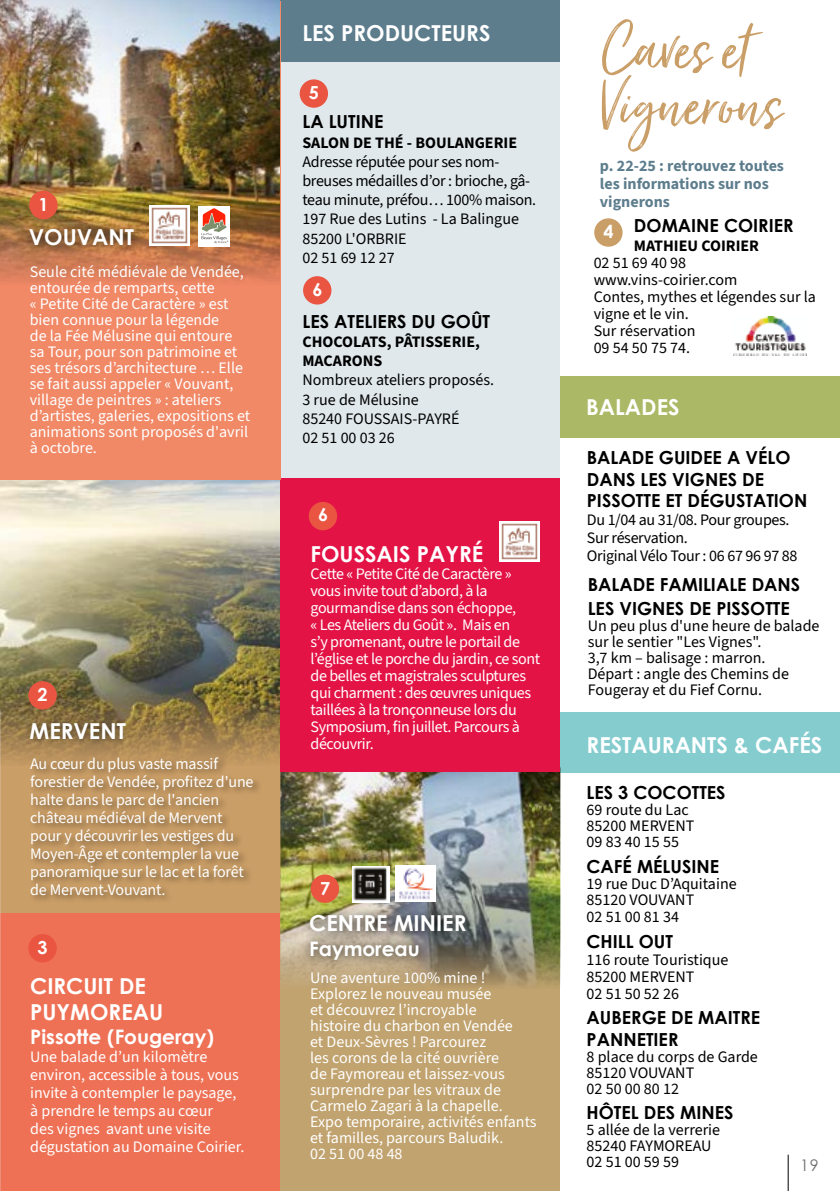
<style>
.page{position:relative;width:840px;height:1191px;background:#fff}
.page>*{position:absolute;margin:0;border:0;box-sizing:border-box;transform-origin:0 0}
.t1{font:78px/56px "Just Lovely";color:#ca9e67}
.t2{font:700 22px/26.4px "Century Gothic";color:#fff}
.t3{font:700 20px "Century Gothic";color:#fff}
.t4{font:700 18px/21.6px "Century Gothic";color:#000}
.t5{font:700 18px "Century Gothic";color:#fff}
.t6{font:16px/16px "Source Sans 3";letter-spacing:-.01em;color:#fff}
.t7{font:16px/16px "Source Sans 3";color:#000}
.t8{font:16px/19.2px "Source Sans 3";letter-spacing:-.02em;color:#000}
.t9{font:700 16px/19.2px "Source Sans 3";color:#000}
.t10{font:700 16px/18px "Source Sans 3";color:#5d7d8d}
.t11{font:16px "Century Gothic";color:#706f6f}
</style>
<div class="page">
<div style="left:0;top:772px;width:280px;height:419px;background:#ee7155"></div>
<div style="left:28px;top:934px;width:29px;height:28px;background:#ea5542;border-radius:50%"></div>
<div style="left:0;top:478px;width:280px;height:435px;background:#ca9e67"></div>
<img style="left:0;top:479px;width:280px;height:286px">
<div style="left:558px;top:376px;width:281px;height:61px;background:#abb865"></div>
<div style="left:276px;top:9px;width:283px;height:470px;background:#e0e8ec"></div>
<img style="left:0;top:768px;width:1px;height:423px">
<div style="left:279px;top:0;width:280px;height:61px;background:#5d7d8d"></div>
<div style="left:560px;top:712px;width:279px;height:60px;background:#85cccf"></div>
<svg style="left:0;top:772px;width:1px;height:19px"></svg>
<div style="left:299px;top:79px;width:29px;height:29px;background:#ea5542;border-radius:50%"></div>
<div style="left:280px;top:767px;width:280px;height:424px;background:#c1a36f"></div>
<img style="left:280px;top:772px;width:280px;height:214px">
<div style="left:310px;top:874px;width:29px;height:29px;background:#ea5542;border-radius:50%"></div>
<div style="left:301px;top:905px;width:174px;height:65px;background:#000;opacity:.75"></div>
<div style="left:25px;top:718px;width:107px;height:27px;background:#000;opacity:.45"></div>
<div style="left:280px;top:478px;width:280px;height:294px;background:#e41346"></div>
<div style="left:308px;top:502px;width:29px;height:28px;background:#ea5542;border-radius:50%"></div>
<div style="left:303px;top:276px;width:28px;height:28px;background:#ea5542;border-radius:50%"></div>
<div style="left:594px;top:218px;width:28px;height:29px;background:#ca9e67;border-radius:50%"></div>
<img style="left:733px;top:316px;width:73px;height:40px">
<img style="left:499px;top:522px;width:40px;height:39px">
<div style="left:395px;top:865px;width:40px;height:36px;background:#fff"></div>
<img style="left:399px;top:868px;width:34px;height:31px">
<img style="left:351px;top:865px;width:38px;height:37px">
<div style="left:29px;top:755px;width:234px;height:149px;background:#000;opacity:.4"></div>
<div style="left:28px;top:681px;width:29px;height:28px;background:#ea5542;border-radius:50%"></div>
<div style="left:0;top:1px;width:280px;height:478px;background:#f18866"></div>
<img style="left:0;top:0;width:280px;height:282px">
<div style="left:21px;top:219px;width:124px;height:37px;background:#000;opacity:.75"></div>
<img style="left:150px;top:206px;width:39px;height:40px">
<div style="left:199px;top:206px;width:31px;height:40px;background:#fff"></div>
<svg style="left:201px;top:208px;width:27px;height:35px"></svg>
<div style="left:29px;top:191px;width:29px;height:28px;background:#ea5542;border-radius:50%"></div>
<hr style="left:787px;top:1154px;width:1px;height:37px;background:#000">
<p class="t5" style="left:38px;top:190px;width:12px">1</p>
<h2 class="t2" style="left:29px;top:222px;width:107px">VOUVANT</h2>
<p class="t6" style="left:30px;top:264px;width:222px">Seule cité médiévale de Vendée, entourée de remparts, cette<br>« Petite Cité de Caractère » est bien connue pour la légende<br>de la Fée Mélusine qui entoure sa Tour, pour son patrimoine et ses trésors d’architecture … Elle se fait aussi appeler « Vouvant, village de peintres » : ateliers d’artistes, galeries, expositions et animations sont proposés d'avril à octobre.</p>
<p class="t5" style="left:38px;top:680px;width:12px">2</p>
<h2 class="t2" style="left:29px;top:716px;width:98px">MERVENT</h2>
<p class="t6" style="left:30px;top:755px;width:225px;line-height:18px">Au cœur du plus vaste massif forestier de Vendée, profitez d'une halte dans le parc de l'ancien château médiéval de Mervent pour y découvrir les vestiges du<br>Moyen-Âge et contempler la vue panoramique sur le lac et la forêt de Mervent-Vouvant.</p>
<p class="t5" style="left:38px;top:933px;width:12px">3</p>
<h2 class="t2" style="left:30px;top:971px;width:134px">CIRCUIT DE<br>PUYMOREAU</h2>
<p class="t3" style="left:30px;top:1021px;width:185px">Pissotte (Fougeray)</p>
<p class="t6" style="left:30px;top:1048px;width:216px;line-height:18px">Une balade d’un kilomètre environ, accessible à tous, vous invite à contempler le paysage, à prendre le temps au cœur<br>des vignes avant une visite dégustation au Domaine Coirier.</p>
<h2 class="t2" style="left:302px;top:18px;width:189px">LES PRODUCTEURS</h2>
<p class="t5" style="left:309px;top:79px;width:12px">5</p>
<p class="t4" style="left:302px;top:110px;width:83px">LA LUTINE</p>
<p class="t9" style="left:302px;top:133px;width:216px">SALON DE THÉ - BOULANGERIE</p>
<p class="t8" style="left:302px;top:152px;width:235px">Adresse réputée pour ses nom&shy;breuses médailles d’or : brioche, gâ&shy;teau minute, préfou… 100% maison.<br>197 Rue des Lutins - La Balingue<br>85200 L'ORBRIE<br>02 51 69 12 27</p>
<p class="t5" style="left:312px;top:275px;width:12px">6</p>
<p class="t4" style="left:302px;top:309px;width:189px">LES ATELIERS DU GOÛT</p>
<p class="t9" style="left:302px;top:332px;width:179px">CHOCOLATS, PÂTISSERIE,<br>MACARONS</p>
<p class="t7" style="left:302px;top:371px;width:193px;line-height:19.2px">Nombreux ateliers proposés.<br>3 rue de Mélusine<br>85240 FOUSSAIS-PAYRÉ<br>02 51 00 03 26</p>
<p class="t5" style="left:318px;top:501px;width:12px">6</p>
<h2 class="t2" style="left:310px;top:539px;width:174px">FOUSSAIS PAYRÉ</h2>
<p class="t6" style="left:310px;top:565px;width:231px;line-height:17px">Cette « Petite Cité de Caractère » vous invite tout d’abord, à la gourmandise dans son échoppe,<br>« Les Ateliers du Goût ». Mais en<br>s’y promenant, outre le portail de l’église et le porche du jardin, ce sont de belles et magistrales sculptures qui charment : des œuvres uniques taillées à la tronçonneuse lors du<br>Symposium, fin juillet. Parcours à découvrir.</p>
<p class="t5" style="left:320px;top:874px;width:12px">7</p>
<h2 class="t2" style="left:309px;top:909px;width:159px">CENTRE MINIER</h2>
<p class="t3" style="left:309px;top:933px;width:112px">Faymoreau</p>
<p class="t6" style="left:310px;top:970px;width:228px">Une aventure 100% mine !<br>Explorez le nouveau musée<br>et découvrez l’incroyable<br>histoire du charbon en Vendée<br>et Deux-Sèvres ! Parcourez<br>les corons de la cité ouvrière<br>de Faymoreau et laissez-vous surprendre par les vitraux de<br>Carmelo Zagari à la chapelle.<br>Expo temporaire, activités enfants et familles, parcours Baludik.<br>02 51 00 48 48</p>
<h1 class="t1" style="left:599px;top:25px;width:183px">Caves et<br>Vignerons</h1>
<p class="t10" style="left:599px;top:157px;width:185px">p. 22-25 : retrouvez toutes les informations sur nos vignerons</p>
<p class="t4" style="left:633px;top:214px;width:161px">DOMAINE COIRIER</p>
<p class="t9" style="left:633px;top:237px;width:126px">MATHIEU COIRIER</p>
<p class="t7" style="left:593px;top:255px;width:224px;line-height:17px">02 51 69 40 98 www.vins-coirier.com<br>Contes, mythes et légendes sur la vigne et le vin.<br>Sur réservation<br>09 54 50 75 74.</p>
<p class="t5" style="left:603px;top:218px;width:12px">4</p>
<h2 class="t2" style="left:586px;top:393px;width:95px">BALADES</h2>
<p class="t4" style="left:586px;top:446px;width:222px">BALADE GUIDEE A VÉLO<br>DANS LES VIGNES DE<br>PISSOTTE ET DÉGUSTATION</p>
<p class="t8" style="left:586px;top:511px;width:212px;line-height:18px">Du 1/04 au 31/08. Pour groupes.<br>Sur réservation.<br>Original Vélo Tour : 06 67 96 97 88</p>
<p class="t4" style="left:587px;top:571px;width:214px;line-height:24px">BALADE FAMILIALE DANS<br>LES VIGNES DE PISSOTTE</p>
<p class="t7" style="left:587px;top:618px;width:233px">Un peu plus d'une heure de balade sur le sentier "Les Vignes".<br>3,7 km – balisage : marron.<br>Départ : angle des Chemins de<br>Fougeray et du Fief Cornu.</p>
<h2 class="t2" style="left:586px;top:730px;width:237px">RESTAURANTS &amp; CAFÉS</h2>
<p class="t4" style="left:586px;top:781px;width:140px">LES 3 COCOTTES</p>
<p class="t7" style="left:586px;top:802px;width:109px">69 route du Lac<br>85200 MERVENT<br>09 83 40 15 55</p>
<p class="t4" style="left:586px;top:855px;width:134px">CAFÉ MÉLUSINE</p>
<p class="t7" style="left:586px;top:876px;width:151px">19 rue Duc D’Aquitaine<br>85120 VOUVANT<br>02 51 00 81 34</p>
<p class="t4" style="left:586px;top:930px;width:88px">CHILL OUT</p>
<p class="t7" style="left:586px;top:952px;width:143px;line-height:17px">116 route Touristique<br>85200 MERVENT<br>02 51 50 52 26</p>
<p class="t4" style="left:586px;top:1005px;width:175px">AUBERGE DE MAITRE<br>PANNETIER</p>
<p class="t7" style="left:586px;top:1048px;width:173px">8 place du corps de Garde<br>85120 VOUVANT<br>02 50 00 80 12</p>
<p class="t4" style="left:586px;top:1100px;width:148px">HÔTEL DES MINES</p>
<p class="t7" style="left:586px;top:1122px;width:135px">5 allée de la verrerie<br>85240 FAYMOREAU<br>02 51 00 59 59</p>
<p class="t11" style="left:799px;top:1154px;width:20px">19</p>
</div>
